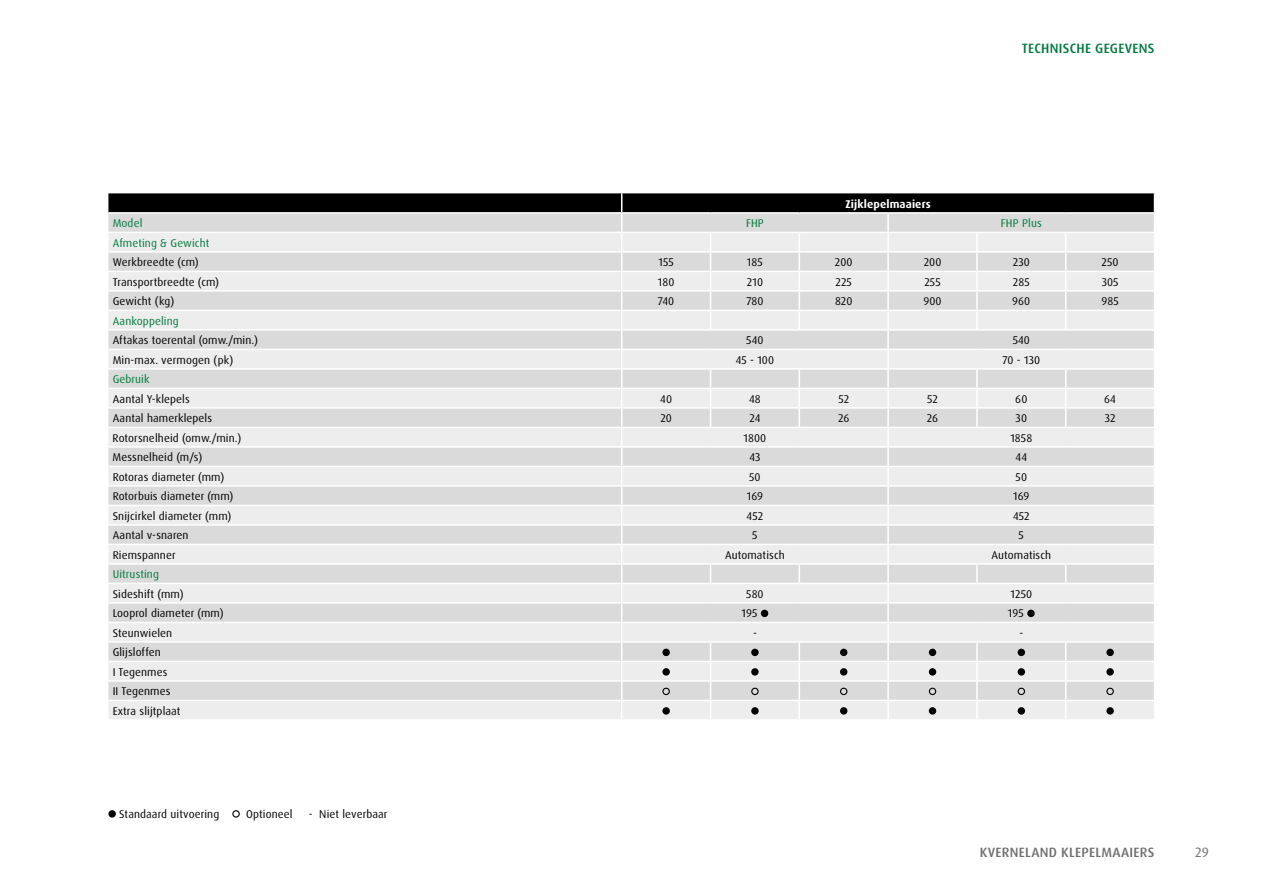
<style>
.page{position:relative;width:1263px;height:893px;background:#fff}
.page>*{position:absolute;margin:0;border:0;box-sizing:border-box;transform-origin:0 0}
.t1{font:500 13.5px "Dax Pro";letter-spacing:.02em;color:#706f6f}
.t2{font:500 13.5px "Dax Pro";letter-spacing:.02em;color:#007b3d}
.t3{font:13.5px "Dax Pro";color:#706f6f}
.t4{font:11.25px/19.5px "Dax Pro";letter-spacing:.01em;color:#000}
.t5{font:11.25px "Dax Pro";letter-spacing:.01em;color:#007b3d}
.t6{font:700 11.25px "Dax Pro";letter-spacing:.01em;color:#fff}
</style>
<div class="page">
<svg style="left:108px;top:193px;width:1047px;height:526px;background:#ddd"></svg>
<div style="left:761px;top:610px;width:7px;height:7px;background:#000;border-radius:50%"></div>
<div style="left:1027px;top:610px;width:8px;height:7px;background:#000;border-radius:50%"></div>
<div style="left:662px;top:649px;width:8px;height:7px;background:#000;border-radius:50%"></div>
<div style="left:751px;top:649px;width:8px;height:7px;background:#000;border-radius:50%"></div>
<div style="left:840px;top:649px;width:7px;height:7px;background:#000;border-radius:50%"></div>
<div style="left:929px;top:649px;width:7px;height:7px;background:#000;border-radius:50%"></div>
<div style="left:1018px;top:649px;width:7px;height:7px;background:#000;border-radius:50%"></div>
<div style="left:1106px;top:649px;width:8px;height:7px;background:#000;border-radius:50%"></div>
<div style="left:662px;top:668px;width:8px;height:8px;background:#000;border-radius:50%"></div>
<div style="left:751px;top:668px;width:8px;height:8px;background:#000;border-radius:50%"></div>
<div style="left:840px;top:668px;width:7px;height:8px;background:#000;border-radius:50%"></div>
<div style="left:929px;top:668px;width:7px;height:8px;background:#000;border-radius:50%"></div>
<div style="left:1018px;top:668px;width:7px;height:8px;background:#000;border-radius:50%"></div>
<div style="left:1106px;top:668px;width:8px;height:8px;background:#000;border-radius:50%"></div>
<div style="left:662px;top:688px;width:8px;height:7px;border:1px solid #000;border-radius:50%"></div>
<div style="left:751px;top:688px;width:8px;height:7px;border:1px solid #000;border-radius:50%"></div>
<div style="left:840px;top:688px;width:7px;height:7px;border:1px solid #000;border-radius:50%"></div>
<div style="left:929px;top:688px;width:7px;height:7px;border:1px solid #000;border-radius:50%"></div>
<div style="left:1018px;top:688px;width:7px;height:7px;border:1px solid #000;border-radius:50%"></div>
<div style="left:1106px;top:688px;width:8px;height:7px;border:1px solid #000;border-radius:50%"></div>
<div style="left:662px;top:707px;width:8px;height:8px;background:#000;border-radius:50%"></div>
<div style="left:751px;top:707px;width:8px;height:8px;background:#000;border-radius:50%"></div>
<div style="left:840px;top:707px;width:7px;height:8px;background:#000;border-radius:50%"></div>
<div style="left:929px;top:707px;width:7px;height:8px;background:#000;border-radius:50%"></div>
<div style="left:1018px;top:707px;width:7px;height:8px;background:#000;border-radius:50%"></div>
<div style="left:1106px;top:707px;width:8px;height:8px;background:#000;border-radius:50%"></div>
<div style="left:108px;top:810px;width:8px;height:8px;background:#000;border-radius:50%"></div>
<div style="left:232px;top:810px;width:8px;height:8px;border:1px solid #000;border-radius:50%"></div>
<p class="t2" style="left:1022px;top:40px;width:134px">TECHNISCHE GEGEVENS</p>
<p class="t6" style="left:845px;top:196px;width:87px">Zijklepelmaaiers</p>
<p class="t5" style="left:113px;top:216px;width:31px">Model</p>
<p class="t5" style="left:746px;top:216px;width:19px">FHP</p>
<p class="t5" style="left:1001px;top:216px;width:42px">FHP Plus</p>
<p class="t5" style="left:113px;top:235px;width:98px">Afmeting &amp; Gewicht</p>
<p class="t4" style="left:113px;top:252px;width:88px">Werkbreedte (cm)</p>
<p class="t4" style="left:658px;top:252px;width:17px">155</p>
<p class="t4" style="left:747px;top:252px;width:17px">185</p>
<p class="t4" style="left:835px;top:252px;width:19px">200</p>
<p class="t4" style="left:924px;top:252px;width:19px">200</p>
<p class="t4" style="left:1013px;top:252px;width:19px">230</p>
<p class="t4" style="left:1101px;top:252px;width:19px">250</p>
<p class="t4" style="left:113px;top:272px;width:108px">Transportbreedte (cm)</p>
<p class="t4" style="left:658px;top:272px;width:18px">180</p>
<p class="t4" style="left:747px;top:272px;width:18px">210</p>
<p class="t4" style="left:835px;top:272px;width:18px">225</p>
<p class="t4" style="left:924px;top:272px;width:18px">255</p>
<p class="t4" style="left:1013px;top:272px;width:18px">285</p>
<p class="t4" style="left:1102px;top:272px;width:18px">305</p>
<p class="t4" style="left:113px;top:291px;width:63px">Gewicht (kg)</p>
<p class="t4" style="left:658px;top:291px;width:18px">740</p>
<p class="t4" style="left:746px;top:291px;width:19px">780</p>
<p class="t4" style="left:835px;top:291px;width:19px">820</p>
<p class="t4" style="left:923px;top:291px;width:20px">900</p>
<p class="t4" style="left:1012px;top:291px;width:20px">960</p>
<p class="t4" style="left:1101px;top:291px;width:19px">985</p>
<p class="t5" style="left:113px;top:313px;width:68px">Aankoppeling</p>
<p class="t4" style="left:113px;top:330px;width:147px">Aftakas toerental (omw./min.)</p>
<p class="t4" style="left:746px;top:330px;width:19px">540</p>
<p class="t4" style="left:1013px;top:330px;width:19px">540</p>
<p class="t4" style="left:113px;top:350px;width:122px">Min-max. vermogen (pk)</p>
<p class="t4" style="left:736px;top:350px;width:40px">45 - 100</p>
<p class="t4" style="left:1002px;top:350px;width:39px">70 - 130</p>
<p class="t5" style="left:113px;top:372px;width:38px">Gebruik</p>
<p class="t4" style="left:113px;top:389px;width:79px">Aantal Y-klepels</p>
<p class="t4" style="left:660px;top:389px;width:13px">40</p>
<p class="t4" style="left:749px;top:389px;width:13px">48</p>
<p class="t4" style="left:838px;top:389px;width:12px">52</p>
<p class="t4" style="left:927px;top:389px;width:12px">52</p>
<p class="t4" style="left:1015px;top:389px;width:14px">60</p>
<p class="t4" style="left:1104px;top:389px;width:13px">64</p>
<p class="t4" style="left:113px;top:408px;width:101px">Aantal hamerklepels</p>
<p class="t4" style="left:660px;top:408px;width:13px">20</p>
<p class="t4" style="left:749px;top:408px;width:12px">24</p>
<p class="t4" style="left:838px;top:408px;width:13px">26</p>
<p class="t4" style="left:927px;top:408px;width:13px">26</p>
<p class="t4" style="left:1015px;top:408px;width:13px">30</p>
<p class="t4" style="left:1105px;top:408px;width:12px">32</p>
<p class="t4" style="left:113px;top:428px;width:130px">Rotorsnelheid (omw./min.)</p>
<p class="t4" style="left:743px;top:428px;width:24px">1800</p>
<p class="t4" style="left:1010px;top:428px;width:23px">1858</p>
<p class="t4" style="left:113px;top:447px;width:91px">Messnelheid (m/s)</p>
<p class="t4" style="left:749px;top:447px;width:13px">43</p>
<p class="t4" style="left:1015px;top:447px;width:13px">44</p>
<p class="t4" style="left:113px;top:467px;width:113px">Rotoras diameter (mm)</p>
<p class="t4" style="left:749px;top:467px;width:13px">50</p>
<p class="t4" style="left:1015px;top:467px;width:13px">50</p>
<p class="t4" style="left:113px;top:486px;width:122px">Rotorbuis diameter (mm)</p>
<p class="t4" style="left:747px;top:486px;width:18px">169</p>
<p class="t4" style="left:1013px;top:486px;width:18px">169</p>
<p class="t4" style="left:113px;top:506px;width:120px">Snijcirkel diameter (mm)</p>
<p class="t4" style="left:747px;top:506px;width:18px">452</p>
<p class="t4" style="left:1013px;top:506px;width:18px">452</p>
<p class="t4" style="left:113px;top:525px;width:77px">Aantal v-snaren</p>
<p class="t4" style="left:752px;top:525px;width:7px">5</p>
<p class="t4" style="left:1019px;top:525px;width:7px">5</p>
<p class="t4" style="left:113px;top:545px;width:65px">Riemspanner</p>
<p class="t4" style="left:725px;top:545px;width:61px">Automatisch</p>
<p class="t4" style="left:991px;top:545px;width:61px">Automatisch</p>
<p class="t5" style="left:113px;top:567px;width:48px">Uitrusting</p>
<p class="t4" style="left:113px;top:584px;width:72px">Sideshift (mm)</p>
<p class="t4" style="left:746px;top:584px;width:19px">580</p>
<p class="t4" style="left:1010px;top:584px;width:23px">1250</p>
<p class="t4" style="left:113px;top:603px;width:112px">Looprol diameter (mm)</p>
<p class="t4" style="left:741px;top:603px;width:17px">195</p>
<p class="t4" style="left:1008px;top:603px;width:17px">195</p>
<p class="t4" style="left:113px;top:623px;width:61px">Steunwielen</p>
<p class="t4" style="left:753px;top:623px;width:5px">-</p>
<p class="t4" style="left:1019px;top:623px;width:5px">-</p>
<p class="t4" style="left:113px;top:642px;width:69px">Glijsloffen<br>I Tegenmes<br>II Tegenmes<br>Extra slijtplaat</p>
<p class="t4" style="left:119px;top:804px;width:102px">Standaard uitvoering</p>
<p class="t4" style="left:246px;top:804px;width:48px">Optioneel</p>
<p class="t4" style="left:309px;top:804px;width:80px">- Niet leverbaar</p>
<p class="t1" style="left:980px;top:843px;width:176px">KVERNELAND KLEPELMAAIERS</p>
<p class="t3" style="left:1195px;top:843px;width:15px">29</p>
</div>
